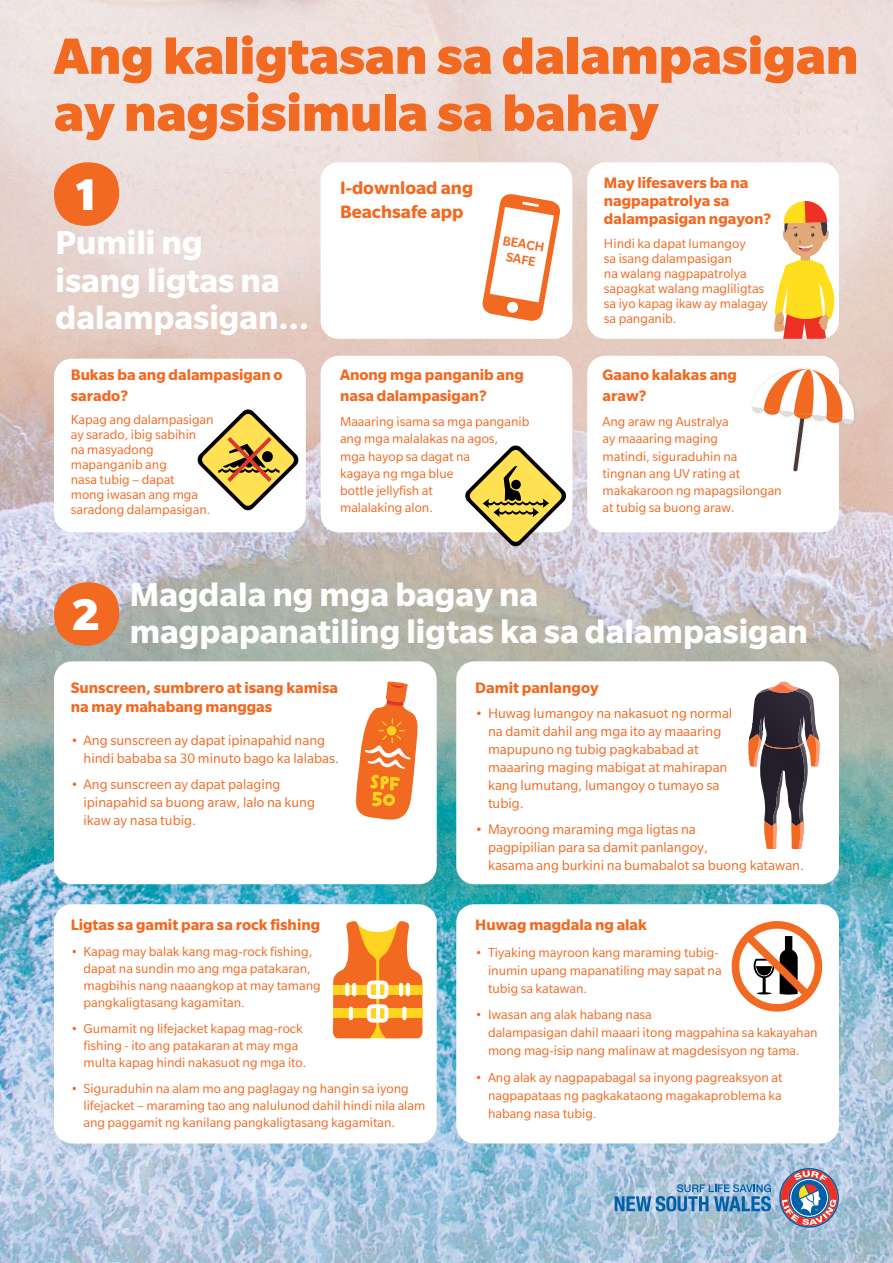
<style>
.page{position:relative;width:893px;height:1263px;background:#fff}
.page>*{position:absolute;margin:0;border:0;box-sizing:border-box;transform-origin:0 0}
.t1{font:900 55.5px/57px "Slate Std";color:#f26921}
.t2{font:900 48.3px "Slate Std";color:#fff}
.t3{font:700 36px/37.5px "Slate Std";color:#fff}
.t4{font:700 19.5px/23.4px "Slate Std";color:#f26921}
.t5{font:700 16.5px/21.1px "Slate Std";color:#f26921}
.t6{font:15px/18px "Slate Std";color:#f26921}
.t7{font:14.25px/17.1px "Slate Std";color:#f26921}
.t8{font:500 14.1px/15.9px "Slate Std";color:#f26921;text-align:center}
</style>
<div class="page">
<img style="left:0;top:0;width:893px;height:1263px">
<svg style="left:779px;top:1168px;width:60px;height:60px;background:#998a9e"></svg>
<svg style="left:615px;top:1184px;width:156px;height:27px;background:#71a2ca"></svg>
<div style="left:321px;top:162px;width:251px;height:177px;background:#fff;border-radius:18px"></div>
<div style="left:54px;top:162px;width:65px;height:64px;background:#f26921;border-radius:50%"></div>
<div style="left:587px;top:162px;width:252px;height:177px;background:#fff;border-radius:18px"></div>
<svg style="left:773px;top:201px;width:66px;height:138px"></svg>
<div style="left:54px;top:359px;width:252px;height:173px;background:#fff;border-radius:18px"></div>
<div style="left:321px;top:356px;width:251px;height:176px;background:#fff;border-radius:18px"></div>
<div style="left:587px;top:356px;width:252px;height:176px;background:#fff;border-radius:18px"></div>
<div style="left:54px;top:661px;width:383px;height:223px;background:#fff;border-radius:18px"></div>
<div style="left:456px;top:661px;width:383px;height:223px;background:#fff;border-radius:18px"></div>
<div style="left:54px;top:904px;width:383px;height:239px;background:#fff;border-radius:18px"></div>
<div style="left:456px;top:904px;width:383px;height:239px;background:#fff;border-radius:18px"></div>
<div style="left:54px;top:582px;width:65px;height:64px;background:#f26921;border-radius:50%"></div>
<svg style="left:197px;top:409px;width:102px;height:102px"></svg>
<svg style="left:464px;top:445px;width:103px;height:102px"></svg>
<svg style="left:482px;top:194px;width:79px;height:127px"></svg>
<svg style="left:356px;top:682px;width:62px;height:138px"></svg>
<div style="left:749px;top:366px;width:108px;height:109px;background:#000;opacity:.1"></div>
<svg style="left:752px;top:366px;width:105px;height:105px"></svg>
<svg style="left:332px;top:921px;width:91px;height:117px"></svg>
<hr style="left:399px;top:983px;width:4px;height:13px;background:#fff;border-radius:2px">
<hr style="left:406px;top:983px;width:4px;height:13px;background:#fff;border-radius:2px">
<svg style="left:402px;top:1007px;width:4px;height:13px"></svg>
<svg style="left:349px;top:1007px;width:4px;height:13px"></svg>
<svg style="left:352px;top:983px;width:4px;height:13px"></svg>
<svg style="left:345px;top:983px;width:4px;height:13px"></svg>
<hr style="left:376px;top:1006px;width:4px;height:14px;background:#fff">
<hr style="left:376px;top:982px;width:4px;height:14px;background:#fff">
<svg style="left:731px;top:921px;width:92px;height:91px"></svg>
<svg style="left:748px;top:682px;width:72px;height:167px"></svg>
<h1 class="t1" style="left:54px;top:27px;width:806px">Ang kaligtasan sa dalampasigan ay nagsisimula sa bahay</h1>
<h2 class="t2" style="left:72px;top:168px;width:30px">1</h2>
<h3 class="t4" style="left:340px;top:176px;width:135px">I-download ang<br>Beachsafe app</h3>
<p class="t5" style="left:604px;top:174px;width:169px;line-height:18px">May lifesavers ba na nagpapatrolya sa dalampasigan ngayon?</p>
<p class="t7" style="left:604px;top:236px;width:166px;line-height:15px">Hindi ka dapat lumangoy<br>sa isang dalampasigan<br>na walang nagpapatrolya sapagkat walang magliligtas sa iyo kapag ikaw ay malagay sa panganib.</p>
<h3 class="t3" style="left:56px;top:224px;width:255px">Pumili ng<br>isang ligtas na dalampasigan…</h3>
<p class="t8" style="left:504px;top:232px;width:43px;rotate:10deg">BEACH<br>SAFE</p>
<p class="t5" style="left:71px;top:363px;width:213px">Bukas ba ang dalampasigan o sarado?</p>
<p class="t7" style="left:71px;top:412px;width:144px;line-height:15px">Kapag ang dalampasigan ay sarado, ibig sabihin na masyadong mapanganib ang<br>nasa tubig – dapat<br>mong iwasan ang mga saradong dalampasigan.</p>
<p class="t5" style="left:340px;top:363px;width:185px">Anong mga panganib ang nasa dalampasigan?</p>
<p class="t7" style="left:340px;top:413px;width:191px">Maaaring isama sa mga panganib ang mga malalakas na agos,<br>mga hayop sa dagat na<br>kagaya ng mga blue<br>bottle jellyfish at<br>malalaking alon.</p>
<p class="t5" style="left:602px;top:363px;width:136px">Gaano kalakas ang araw?</p>
<p class="t7" style="left:602px;top:413px;width:181px">Ang araw ng Australya<br>ay maaaring maging<br>matindi, siguraduhin na tingnan ang UV rating at makakaroon ng mapagsilongan at tubig sa buong araw.</p>
<h3 class="t3" style="left:72px;top:575px;width:737px;text-indent:58px">Magdala ng mga bagay na<br><sup>2</sup> magpapanatiling ligtas ka sa dalampasigan</h3>
<p class="t5" style="left:71px;top:677px;width:269px;line-height:19.8px">Sunscreen, sumbrero at isang kamisa na may mahabang manggas</p>
<p class="t6" style="left:84px;top:731px;width:257px;text-indent:-13px">• Ang sunscreen ay dapat ipinapahid nang hindi bababa sa 30 minuto bago ka lalabas.</p>
<p class="t6" style="left:84px;top:775px;width:233px;text-indent:-13px">• Ang sunscreen ay dapat palaging ipinapahid sa buong araw, lalo na kung ikaw ay nasa tubig.</p>
<p class="t5" style="left:475px;top:676px;width:125px">Damit panlangoy</p>
<p class="t6" style="left:488px;top:704px;width:246px;text-indent:-13px">• Huwag lumangoy na nakasuot ng normal na damit dahil ang mga ito ay maaaring mapupuno ng tubig pagkababad at maaaring maging mabigat at mahirapan kang lumutang, lumangoy o tumayo sa tubig.</p>
<p class="t6" style="left:488px;top:820px;width:317px;text-indent:-13px">• Mayroong maraming mga ligtas na<br>pagpipilian para sa damit panlangoy,<br>kasama ang burkini na bumabalot sa buong katawan.</p>
<p class="t5" style="left:71px;top:914px;width:251px">Ligtas sa gamit para sa rock fishing</p>
<p class="t7" style="left:84px;top:943px;width:239px;text-indent:-13px">• Kapag may balak kang mag-rock fishing, dapat na sundin mo ang mga patakaran, magbihis nang naaangkop at may tamang pangkaligtasang kagamitan.</p>
<p class="t7" style="left:84px;top:1020px;width:225px;text-indent:-13px">• Gumamit ng lifejacket kapag mag-rock fishing - ito ang patakaran at may mga multa kapag hindi nakasuot ng mga ito.</p>
<p class="t7" style="left:84px;top:1079px;width:343px;text-indent:-13px">• Siguraduhin na alam mo ang paglagay ng hangin sa iyong lifejacket – maraming tao ang nalulunod dahil hindi nila alam ang paggamit ng kanilang pangkaligtasang kagamitan.</p>
<p class="t5" style="left:475px;top:914px;width:173px">Huwag magdala ng alak</p>
<p class="t7" style="left:488px;top:943px;width:235px;line-height:18px;text-indent:-13px">• Tiyaking mayroon kang maraming tubig&shy;inumin upang mapanatiling may sapat na tubig sa katawan.</p>
<p class="t7" style="left:488px;top:1006px;width:331px;line-height:18px;text-indent:-13px">• Iwasan ang alak habang nasa<br>dalampasigan dahil maaari itong magpahina sa kakayahan mong mag-isip nang malinaw at magdesisyon ng tama.</p>
<p class="t7" style="left:488px;top:1068px;width:296px;line-height:18px;text-align:justify;text-indent:-13px">• Ang alak ay nagpapabagal sa inyong pagreaksyon at nagpapataas ng pagkakataong magakaproblema ka habang nasa tubig.</p>
</div>
